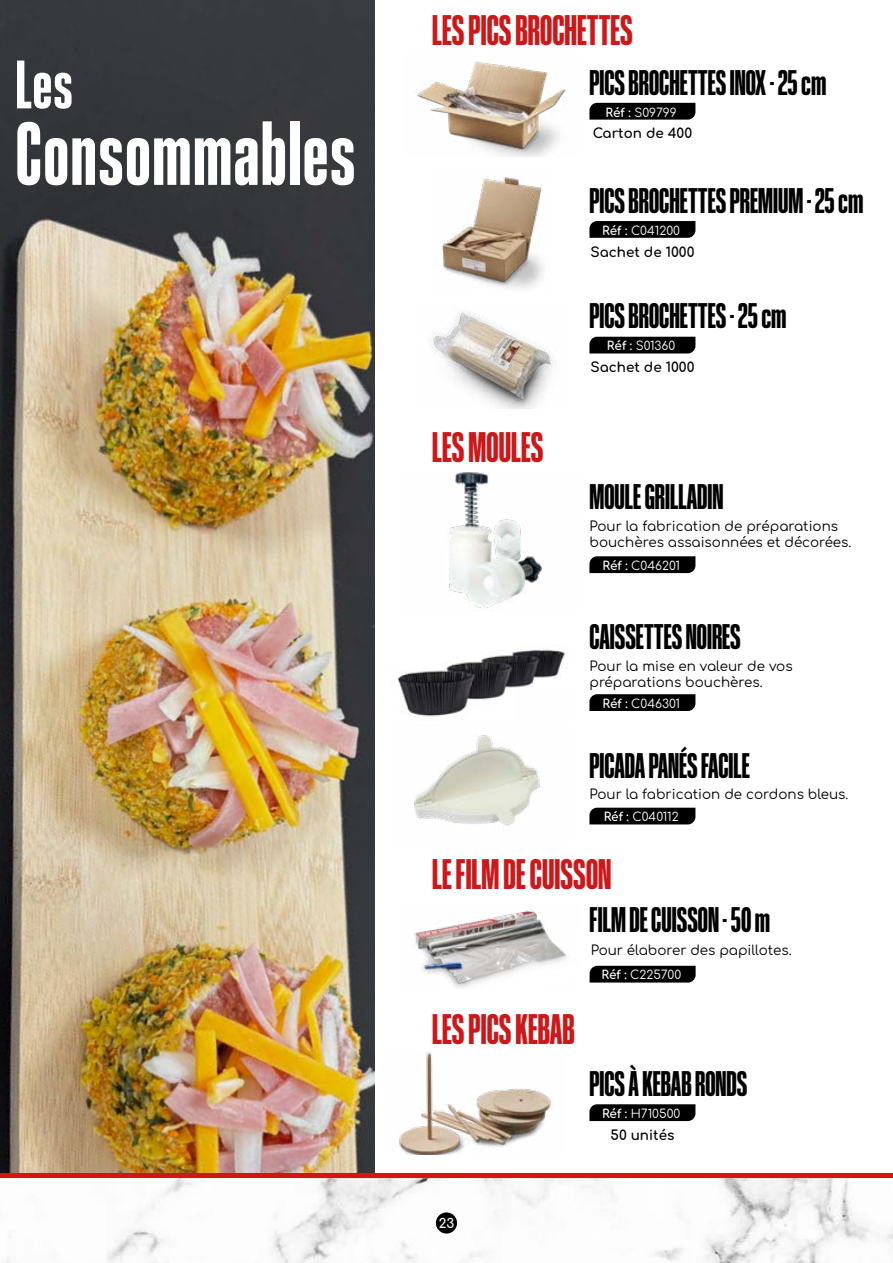
<style>
.page{position:relative;width:893px;height:1263px;background:#fff}
.page>*{position:absolute;margin:0;border:0;box-sizing:border-box;transform-origin:0 0}
.t1{font:94.5px "Coolvetica Compressed Hv";letter-spacing:.02em;color:#fff}
.t2{font:72px "Coolvetica Compressed Hv";color:#fff}
.t3{font:45px "Coolvetica Compressed Hv";color:#cd1719}
.t4{font:37.5px "Coolvetica Compressed Hv";color:#000}
.t5{font:13.5px/16.2px "Comfortaa";color:#000}
.t6{font:700 13.5px "Comfortaa";color:#000}
.t7{font:700 13.05px "Comfortaa";color:#fff}
.t8{font:12px "Comfortaa";color:#fff}
.s1{font-weight:700}
</style>
<div class="page">
<img style="left:0;top:0;width:374px;height:1174px">
<img style="left:417px;top:62px;width:149px;height:94px">
<svg style="left:589px;top:103px;width:106px;height:17px;background:#0a0a0a"></svg>
<img style="left:442px;top:177px;width:102px;height:112px">
<svg style="left:589px;top:221px;width:106px;height:17px;background:#070707"></svg>
<img style="left:431px;top:312px;width:125px;height:97px">
<div style="left:589px;top:337px;width:106px;height:16px;background:#000"></div>
<img style="left:449px;top:472px;width:95px;height:136px">
<svg style="left:589px;top:556px;width:106px;height:17px;background:#080808"></svg>
<img style="left:397px;top:649px;width:171px;height:68px">
<svg style="left:589px;top:694px;width:106px;height:17px;background:#070707"></svg>
<div style="left:589px;top:808px;width:106px;height:16px;background:#000"></div>
<img style="left:414px;top:735px;width:126px;height:91px">
<img style="left:414px;top:909px;width:153px;height:79px">
<div style="left:590px;top:966px;width:106px;height:16px;background:#000"></div>
<svg style="left:589px;top:1104px;width:106px;height:17px;background:#080808"></svg>
<img style="left:399px;top:1052px;width:152px;height:103px">
<img style="left:5px;top:1178px;width:888px;height:85px">
<div style="left:436px;top:1212px;width:21px;height:21px;background:#000;border-radius:50%"></div>
<hr style="left:0;top:1174px;width:893px;height:4px;background:#cd1719">
<h2 class="t2" style="left:16px;top:44px;width:58px">Les</h2>
<h1 class="t1" style="left:16px;top:100px;width:341px">Consommables</h1>
<h3 class="t3" style="left:432px;top:5px;width:202px">LES PICS BROCHETTES</h3>
<h3 class="t4" style="left:589px;top:61px;width:239px">PICS BROCHETTES INOX - 25 cm</h3>
<p class="t8" style="left:606px;top:101px;width:73px"><span class="s1">Réf :</span> S09799</p>
<p class="t6" style="left:593px;top:121px;width:101px">Carton de 400</p>
<h3 class="t4" style="left:589px;top:179px;width:276px">PICS BROCHETTES PREMIUM - 25 cm</h3>
<p class="t8" style="left:602px;top:220px;width:79px"><span class="s1">Réf :</span> C041200</p>
<p class="t6" style="left:590px;top:239px;width:106px">Sachet de 1000</p>
<h3 class="t3" style="left:432px;top:422px;width:113px">LES MOULES</h3>
<h3 class="t4" style="left:589px;top:295px;width:199px">PICS BROCHETTES - 25 cm</h3>
<p class="t8" style="left:607px;top:335px;width:70px"><span class="s1">Réf :</span> S01360</p>
<p class="t6" style="left:590px;top:355px;width:106px">Sachet de 1000</p>
<h3 class="t4" style="left:589px;top:475px;width:136px">MOULE GRILLADIN</h3>
<p class="t5" style="left:589px;top:516px;width:263px">Pour la fabrication de préparations bouchères assaisonnées et décorées.</p>
<p class="t8" style="left:602px;top:555px;width:79px"><span class="s1">Réf :</span> C046201</p>
<h3 class="t4" style="left:589px;top:615px;width:153px">CAISSETTES NOIRES</h3>
<p class="t5" style="left:589px;top:656px;width:205px">Pour la mise en valeur de vos préparations bouchères.</p>
<p class="t8" style="left:602px;top:693px;width:79px"><span class="s1">Réf :</span> C046301</p>
<h3 class="t4" style="left:589px;top:744px;width:162px">PICADA PANÉS FACILE</h3>
<p class="t8" style="left:604px;top:806px;width:77px"><span class="s1">Réf :</span> C040112</p>
<p class="t5" style="left:589px;top:785px;width:260px">Pour la fabrication de cordons bleus.</p>
<h3 class="t3" style="left:432px;top:848px;width:181px">LE FILM DE CUISSON</h3>
<h3 class="t4" style="left:590px;top:899px;width:182px">FILM DE CUISSON - 50 m</h3>
<p class="t5" style="left:591px;top:940px;width:203px">Pour élaborer des papillotes.</p>
<p class="t8" style="left:601px;top:964px;width:81px"><span class="s1">Réf :</span> C225700</p>
<h3 class="t3" style="left:432px;top:1003px;width:144px">LES PICS KEBAB</h3>
<h3 class="t4" style="left:589px;top:1062px;width:159px">PICS À KEBAB RONDS</h3>
<p class="t8" style="left:602px;top:1103px;width:80px"><span class="s1">Réf :</span> H710500</p>
<p class="t6" style="left:610px;top:1122px;width:65px">50 unités</p>
<p class="t7" style="left:439px;top:1211px;width:17px">23</p>
</div>
